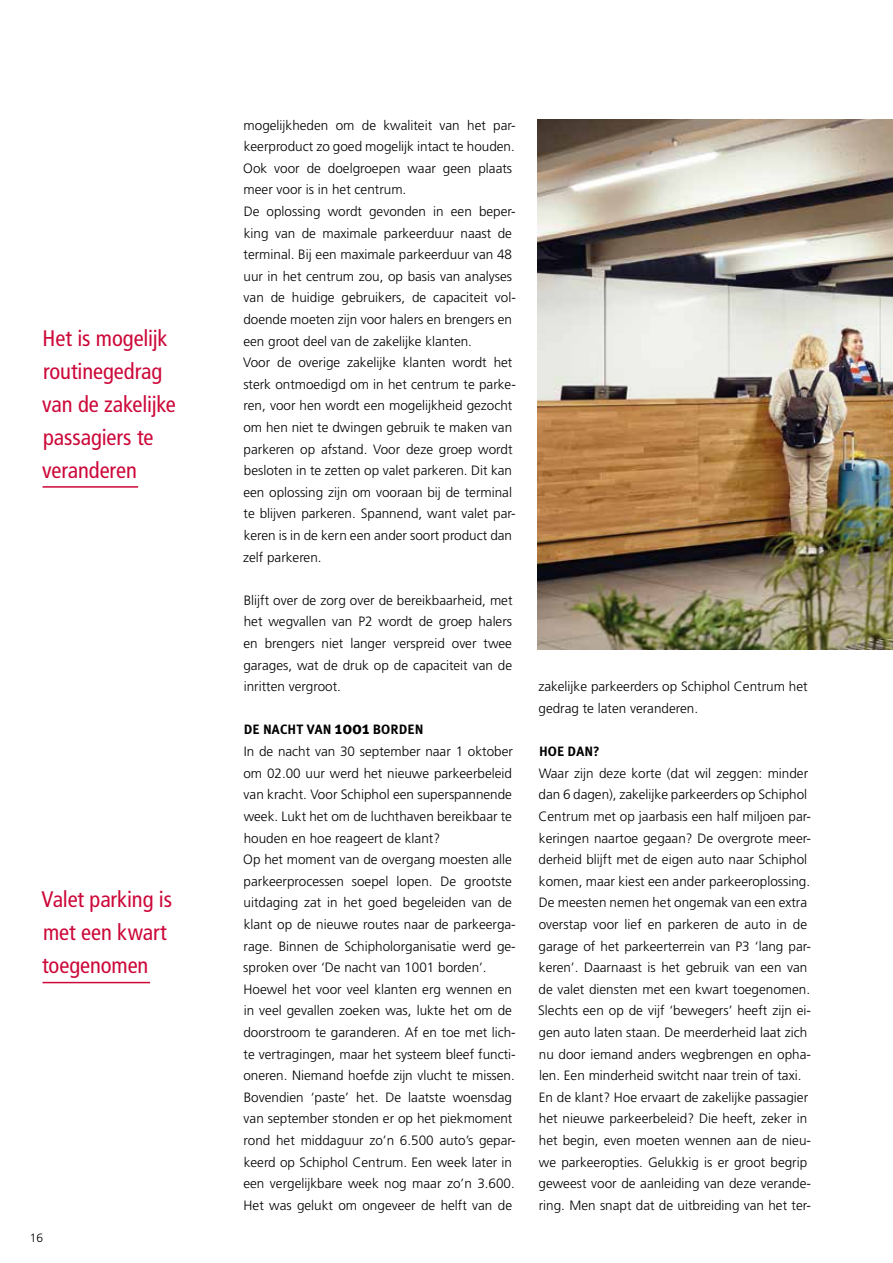
<style>
.page{position:relative;width:893px;height:1263px;background:#fff}
.page>*{position:absolute;margin:0;border:0;box-sizing:border-box;transform-origin:0 0}
.t1{font:condensed 22.5px/33px "Frutiger LT Std";letter-spacing:-.005em;color:#cc0839}
.t2{font:300 13.5px/21.6px "Frutiger";color:#000}
.t3{font:13.5px "Meta Plus Bold Roman";letter-spacing:.015em;color:#000}
.t4{font:300 12px "Frutiger";color:#000}
.s1{font-size:18px}
</style>
<div class="page">
<img style="left:538px;top:119px;width:355px;height:530px">
<hr style="left:43px;top:486px;width:95px;height:2px;background:#cc0839">
<hr style="left:43px;top:982px;width:107px;height:1px;background:#cc0839">
<h1 class="t1" style="left:42px;top:321px;width:135px">Het is mogelijk routinegedrag van de zakelijke passagiers te veranderen</h1>
<h1 class="t1" style="left:41px;top:883px;width:132px">Valet parking is met een kwart toegenomen</h1>
<p class="t4" style="left:30px;top:1231px;width:15px">16</p>
<p class="t2" style="left:243px;top:114px;width:274px">mogelijkheden om de kwaliteit van het par&shy;keerproduct zo goed mogelijk intact te houden.<br>Ook voor de doelgroepen waar geen plaats meer voor is in het centrum.<br>De oplossing wordt gevonden in een beper&shy;king van de maximale parkeerduur naast de terminal. Bij een maximale parkeerduur van 48 uur in het centrum zou, op basis van analyses van de huidige gebruikers, de capaciteit vol&shy;doende moeten zijn voor halers en brengers en een groot deel van de zakelijke klanten.<br>Voor de overige zakelijke klanten wordt het sterk ontmoedigd om in het centrum te parke&shy;ren, voor hen wordt een mogelijkheid gezocht om hen niet te dwingen gebruik te maken van parkeren op afstand. Voor deze groep wordt besloten in te zetten op valet parkeren. Dit kan een oplossing zijn om vooraan bij de terminal te blijven parkeren. Spannend, want valet par&shy;keren is in de kern een ander soort product dan zelf parkeren.</p>
<p class="t2" style="left:243px;top:589px;width:271px;text-align:justify">Blijft over de zorg over de bereikbaarheid, met het wegvallen van P2 wordt de groep halers en brengers niet langer verspreid over twee garages, wat de druk op de capaciteit van de inritten vergroot.</p>
<p class="t3" style="left:244px;top:722px;width:181px">DE NACHT VAN <span class="s1">1001</span> BORDEN</p>
<p class="t2" style="left:243px;top:741px;width:274px">In de nacht van 30 september naar 1 oktober om 02.00 uur werd het nieuwe parkeerbeleid van kracht. Voor Schiphol een superspannende week. Lukt het om de luchthaven bereikbaar te houden en hoe reageert de klant?<br>Op het moment van de overgang moesten alle parkeerprocessen soepel lopen. De grootste uitdaging zat in het goed begeleiden van de klant op de nieuwe routes naar de parkeerga&shy;rage. Binnen de Schipholorganisatie werd ge&shy;sproken over ‘De nacht van 1001 borden’.<br>Hoewel het voor veel klanten erg wennen en in veel gevallen zoeken was, lukte het om de doorstroom te garanderen. Af en toe met lich&shy;te vertragingen, maar het systeem bleef functi&shy;oneren. Niemand hoefde zijn vlucht te missen.<br>Bovendien ‘paste’ het. De laatste woensdag van september stonden er op het piekmoment rond het middaguur zo’n 6.500 auto’s gepar&shy;keerd op Schiphol Centrum. Een week later in een vergelijkbare week nog maar zo’n 3.600.<br>Het was gelukt om ongeveer de helft van de</p>
<p class="t2" style="left:538px;top:676px;width:271px">zakelijke parkeerders op Schiphol Centrum het gedrag te laten veranderen.</p>
<p class="t3" style="left:539px;top:744px;width:62px">HOE DAN?</p>
<p class="t2" style="left:538px;top:762px;width:274px">Waar zijn deze korte (dat wil zeggen: minder dan 6 dagen), zakelijke parkeerders op Schiphol Centrum met op jaarbasis een half miljoen par&shy;keringen naartoe gegaan? De overgrote meer&shy;derheid blijft met de eigen auto naar Schiphol komen, maar kiest een ander parkeeroplossing.<br>De meesten nemen het ongemak van een extra overstap voor lief en parkeren de auto in de garage of het parkeerterrein van P3 ‘lang par&shy;keren’. Daarnaast is het gebruik van een van de valet diensten met een kwart toegenomen.<br>Slechts een op de vijf ‘bewegers’ heeft zijn ei&shy;gen auto laten staan. De meerderheid laat zich nu door iemand anders wegbrengen en opha&shy;len. Een minderheid switcht naar trein of taxi.<br>En de klant? Hoe ervaart de zakelijke passagier het nieuwe parkeerbeleid? Die heeft, zeker in het begin, even moeten wennen aan de nieu&shy;we parkeeropties. Gelukkig is er groot begrip geweest voor de aanleiding van deze verande&shy;ring. Men snapt dat de uitbreiding van het ter-</p>
</div>
